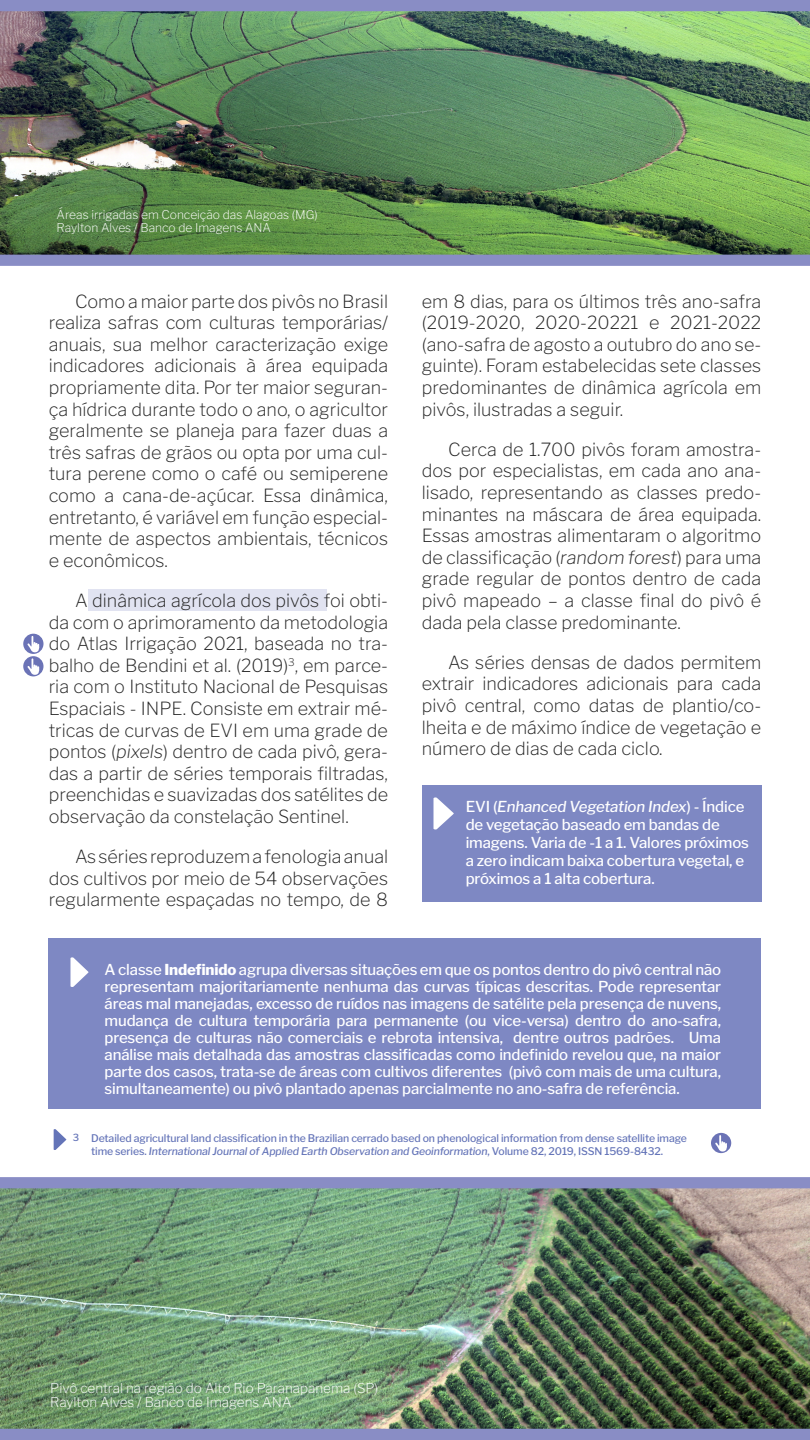
<style>
.page{position:relative;width:810px;height:1440px;background:#fff}
.page>*{position:absolute;margin:0;border:0;box-sizing:border-box;transform-origin:0 0}
.t1{font:200 18px/21.6px "Libre Franklin";color:#262626;text-align:justify}
.t2{font:500 15px/17px "Libre Franklin";letter-spacing:-.01em;color:#fff}
.Fonte_Trebuchet{font:200 13.5px "Libre Franklin";color:#fff}
.Fonte_Trebuchet-2{font:200 12px "Libre Franklin";color:#fff}
.t3{font:500 10.5px/12.6px "Libre Franklin";letter-spacing:-.01em;color:#6474b8}
.t4{font:500 9.82px "Libre Franklin";color:#6474b8}
.s1{font-style:italic}
.s2{font-weight:800}
</style>
<div class="page">
<div style="left:88px;top:590px;width:239px;height:21px;background:#e1e3f1"></div>
<div style="left:422px;top:785px;width:339px;height:117px;background:#7e88c3"></div>
<div style="left:49px;top:939px;width:712px;height:170px;background:#7e88c3"></div>
<svg style="left:434px;top:797px;width:20px;height:33px"></svg>
<svg style="left:70px;top:957px;width:19px;height:30px"></svg>
<div style="left:23px;top:634px;width:21px;height:20px;background:#6b73b6;border-radius:50%"></div>
<svg style="left:27px;top:636px;width:13px;height:16px"></svg>
<img style="left:0;top:1188px;width:810px;height:241px">
<img style="left:0;top:11px;width:810px;height:244px">
<div style="left:0;top:1177px;width:810px;height:11px;background:#898dc5"></div>
<div style="left:0;top:0;width:810px;height:11px;background:#898dc5"></div>
<div style="left:0;top:1429px;width:810px;height:11px;background:#898dc5"></div>
<div style="left:0;top:255px;width:810px;height:11px;background:#898dc5"></div>
<div style="left:23px;top:656px;width:21px;height:20px;background:#6b73b6;border-radius:50%"></div>
<svg style="left:27px;top:658px;width:13px;height:17px"></svg>
<svg style="left:54px;top:1129px;width:12px;height:21px"></svg>
<div style="left:711px;top:1133px;width:20px;height:20px;background:#6b73b6;border-radius:50%"></div>
<svg style="left:715px;top:1135px;width:13px;height:17px"></svg>
<p class="Fonte_Trebuchet-2" style="left:57px;top:205px;width:263px">Áreas irrigadas em Conceição das Alagoas (MG)</p>
<p class="Fonte_Trebuchet-2" style="left:57px;top:218px;width:216px">Raylton Alves / Banco de Imagens ANA</p>
<p class="t1" style="left:49px;top:289px;width:341px;text-indent:26px">Como a maior parte dos pivôs no Brasil realiza safras com culturas temporárias/ anuais, sua melhor caracterização exige indicadores adicionais à área equipada propriamente dita. Por ter maior seguran&shy;ça hídrica durante todo o ano, o agricultor geralmente se planeja para fazer duas a três safras de grãos ou opta por uma cul&shy;tura perene como o café ou semiperene como a cana-de-açúcar. Essa dinâmica, entretanto, é variável em função especial&shy;mente de aspectos ambientais, técnicos e econômicos.</p>
<p class="t1" style="left:49px;top:588px;width:341px;text-indent:26px">A dinâmica agrícola dos pivôs foi obti&shy;da com o aprimoramento da metodologia do Atlas Irrigação 2021, baseada no tra&shy;balho de Bendini et al. (2019)<sup>3</sup>, em parce&shy;ria com o Instituto Nacional de Pesquisas Espaciais - INPE. Consiste em extrair mé&shy;tricas de curvas de EVI em uma grade de pontos (<span class="s1">pixels</span>) dentro de cada pivô, gera&shy;das a partir de séries temporais filtradas, preenchidas e suavizadas dos satélites de observação da constelação Sentinel.</p>
<p class="t1" style="left:49px;top:844px;width:341px;text-indent:26px">As séries reproduzem a fenologia anual dos cultivos por meio de 54 observações regularmente espaçadas no tempo, de 8</p>
<p class="t1" style="left:422px;top:289px;width:341px">em 8 dias, para os últimos três ano-safra (2019-2020, 2020-20221 e 2021-2022 (ano-safra de agosto a outubro do ano se&shy;guinte). Foram estabelecidas sete classes predominantes de dinâmica agrícola em pivôs, ilustradas a seguir.</p>
<p class="t1" style="left:422px;top:437px;width:341px;text-indent:26px">Cerca de 1.700 pivôs foram amostra&shy;dos por especialistas, em cada ano ana&shy;lisado, representando as classes predo&shy;minantes na máscara de área equipada.<br>Essas amostras alimentaram o algoritmo de classificação (<span class="s1">random forest</span>) para uma grade regular de pontos dentro de cada pivô mapeado – a classe final do pivô é dada pela classe predominante.</p>
<p class="t1" style="left:422px;top:650px;width:341px;text-indent:26px">As séries densas de dados permitem extrair indicadores adicionais para cada pivô central, como datas de plantio/co&shy;lheita e de máximo índice de vegetação e número de dias de cada ciclo.</p>
<p class="t2" style="left:466px;top:796px;width:285px;line-height:18px">EVI (<span class="s1">Enhanced Vegetation Index</span>) - Índice de vegetação baseado em bandas de imagens. Varia de -1 a 1. Valores próximos a zero indicam baixa cobertura vegetal, e próximos a 1 alta cobertura.</p>
<p class="t2" style="left:105px;top:960px;width:618px;text-align:justify">A classe <span class="s2">Indefinido</span> agrupa diversas situações em que os pontos dentro do pivô central não representam majoritariamente nenhuma das curvas típicas descritas. Pode representar áreas mal manejadas, excesso de ruídos nas imagens de satélite pela presença de nuvens, mudança de cultura temporária para permanente (ou vice-versa) dentro do ano-safra, presença de culturas não comerciais e rebrota intensiva, dentre outros padrões. Uma análise mais detalhada das amostras classificadas como indefinido revelou que, na maior parte dos casos, trata-se de áreas com cultivos diferentes (pivô com mais de uma cultura, simultaneamente) ou pivô plantado apenas parcialmente no ano-safra de referência.</p>
<p class="t4" style="left:73px;top:1130px;width:8px">3</p>
<p class="t3" style="left:91px;top:1131px;width:597px">Detailed agricultural land classification in the Brazilian cerrado based on phenological information from dense satellite image time series. <span class="s1">International Journal of Applied Earth Observation and Geoinformation</span>, Volume 82, 2019, ISSN 1569-8432.</p>
<p class="Fonte_Trebuchet" style="left:50px;top:1378px;width:330px">Pivô central na região do Alto Rio Paranapanema (SP)</p>
<p class="Fonte_Trebuchet" style="left:50px;top:1391px;width:243px">Raylton Alves / Banco de Imagens ANA</p>
</div>
